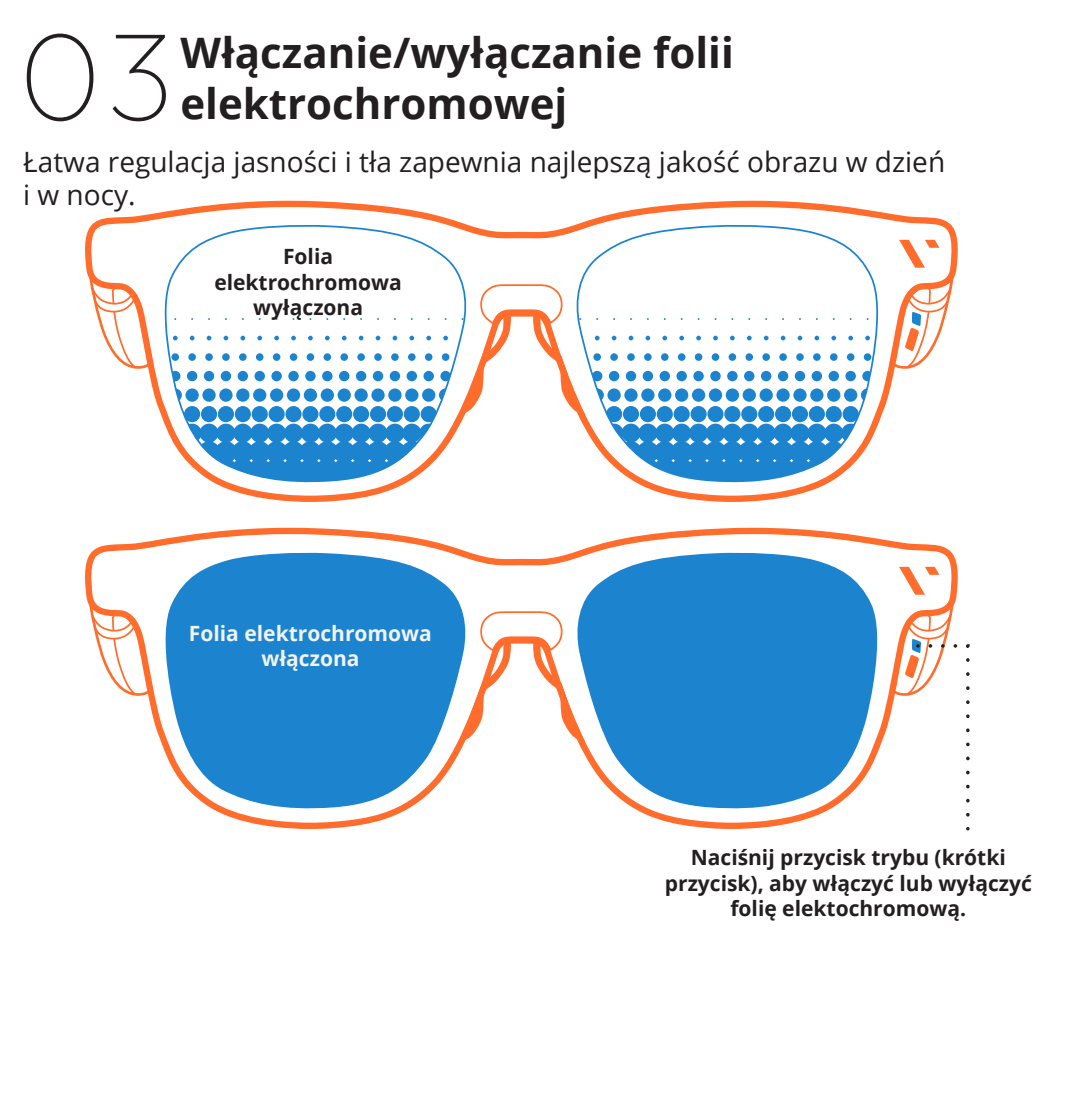
<style>
.page{position:relative;width:1072px;height:1112px;background:#fff}
.page>*{position:absolute;margin:0;border:0;box-sizing:border-box;transform-origin:0 0}
.t1{font:700 42px/50.4px "Open Sans";color:#231f20}
.t2{font:28px/33.6px "Open Sans";color:#231f20}
.t3{font:700 21px/25.2px "Open Sans";color:#231f20;text-align:center}
.t4{font:700 21px/25.2px "Open Sans";color:#f2f3f4;text-align:center}
</style>
<div class="page">
<svg style="left:27px;top:34px;width:66px;height:87px"></svg>
<svg style="left:113px;top:35px;width:53px;height:86px"></svg>
<svg style="left:85px;top:527px;width:873px;height:301px"></svg>
<svg style="left:468px;top:610px;width:106px;height:132px"></svg>
<svg style="left:157px;top:552px;width:311px;height:259px;fill:#1c83cf"></svg>
<svg style="left:574px;top:552px;width:312px;height:259px;fill:#1c83cf"></svg>
<svg style="left:85px;top:201px;width:873px;height:301px"></svg>
<svg style="left:468px;top:283px;width:106px;height:35px"></svg>
<svg style="left:889px;top:240px;width:68px;height:130px"></svg>
<svg style="left:157px;top:224px;width:311px;height:262px"></svg>
<svg style="left:574px;top:223px;width:314px;height:261px"></svg>
<svg style="left:171px;top:318px;width:700px;height:166px"></svg>
<svg style="left:966px;top:644px;width:4px;height:170px"></svg>
<svg style="left:889px;top:566px;width:68px;height:131px"></svg>
<h1 class="t1" style="left:180px;top:27px;width:555px">Włączanie/wyłączanie folii elektrochromowej</h1>
<h2 class="t2" style="left:23px;top:144px;width:923px">Łatwa regulacja jasności i tła zapewnia najlepszą jakość obrazu w dzień i w nocy.</h2>
<p class="t3" style="left:214px;top:243px;width:189px">Folia elektrochromowa wyłączona</p>
<p class="t4" style="left:189px;top:620px;width:244px">Folia elektrochromowa włączona</p>
<p class="t3" style="left:665px;top:844px;width:368px">Naciśnij przycisk trybu (krótki przycisk), aby włączyć lub wyłączyć folię elektochromową.</p>
</div>
